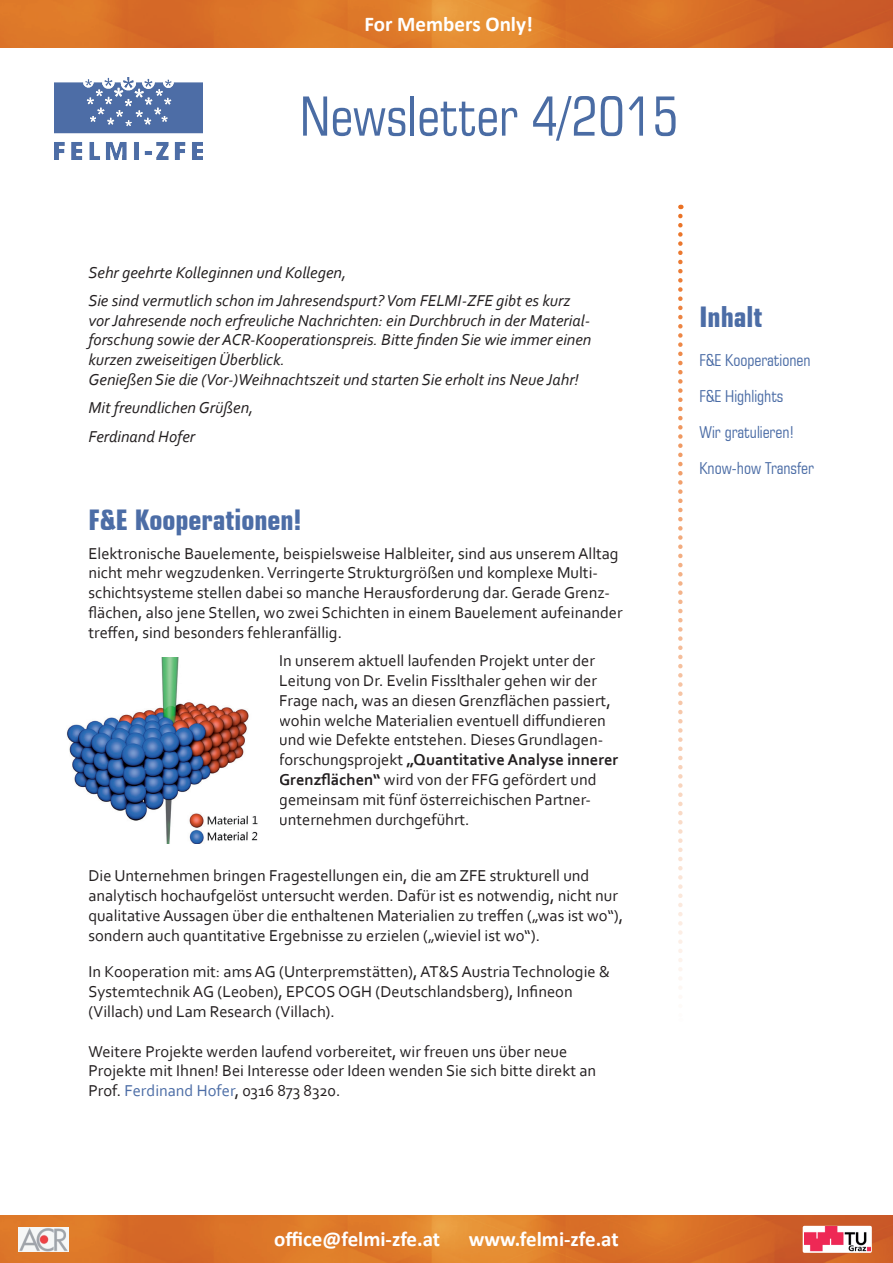
<style>
.page{position:relative;width:893px;height:1263px;background:#fff}
.page>*{position:absolute;margin:0;border:0;box-sizing:border-box;transform-origin:0 0}
.t1{font:condensed 54px "Square 721 BT";color:#4a6ca4}
.t2{font:700 condensed 28.5px "Square 721 BT";color:#4c6da6}
.t3{font:700 21px "Calibri";color:#fff}
.t4{font:16.5px/19.8px "Corbel";color:#231f20}
.t5{font:italic 16.5px/19.8px "Corbel";color:#231f20}
.t6{font:condensed 16.5px/36px "Square 721 BT";color:#4c6da6}
.s1{font-weight:700}
.s2{color:#4c6da6}
</style>
<div class="page">
<img style="left:0;top:0;width:893px;height:47px">
<img style="left:0;top:1215px;width:893px;height:48px">
<svg style="left:678px;top:216px;width:5px;height:773px"></svg>
<img style="left:69px;top:1227px;width:3px;height:24px">
<img style="left:54px;top:77px;width:149px;height:83px">
<svg style="left:807px;top:1230px;width:61px;height:19px"></svg>
<div style="left:803px;top:1226px;width:69px;height:27px;border:3px solid #fff"></div>
<img style="left:18px;top:1227px;width:51px;height:24px">
<img style="left:67px;top:658px;width:191px;height:186px">
<p class="t3" style="left:364px;top:11px;width:170px">For Members Only!</p>
<h1 class="t1" style="left:300px;top:84px;width:381px">Newsletter 4/2015</h1>
<p class="t5" style="left:88px;top:257px;width:483px;line-height:28.3px">Sehr geehrte Kolleginnen und Kollegen,<br>Sie sind vermutlich schon im Jahresendspurt? Vom FELMI-ZFE gibt es kurz</p>
<p class="t5" style="left:88px;top:310px;width:505px">vor Jahresende noch erfreuliche Nachrichten: ein Durchbruch in der Material&shy;forschung sowie der ACR-Kooperationspreis. Bitte finden Sie wie immer einen kurzen zweiseitigen Überblick.<br>Genießen Sie die (Vor-)Weihnachtszeit und starten Sie erholt ins Neue Jahr!</p>
<p class="t5" style="left:88px;top:393px;width:167px;line-height:28.3px">Mit freundlichen Grüßen,<br>Ferdinand Hofer</p>
<h2 class="t2" style="left:88px;top:503px;width:215px">F&amp;E Kooperationen!</h2>
<p class="t4" style="left:88px;top:543px;width:536px">Elektronische Bauelemente, beispielsweise Halbleiter, sind aus unserem Alltag nicht mehr wegzudenken. Verringerte Strukturgrößen und komplexe Multi&shy;schichtsysteme stellen dabei so manche Herausforderung dar. Gerade Grenz&shy;flächen, also jene Stellen, wo zwei Schichten in einem Bauelement aufeinander treffen, sind besonders fehleranfällig.</p>
<p class="t4" style="left:279px;top:650px;width:341px">In unserem aktuell laufenden Projekt unter der Leitung von Dr. Evelin Fisslthaler gehen wir der Frage nach, was an diesen Grenzflächen passiert, wohin welche Materialien eventuell diffundieren und wie Defekte entstehen. Dieses Grundlagen&shy;forschungsprojekt <span class="s1">„Quantitative Analyse innerer Grenzflächen“</span> wird von der FFG gefördert und gemeinsam mit fünf österreichischen Partner&shy;unternehmen durchgeführt.</p>
<p class="t4" style="left:88px;top:865px;width:536px">Die Unternehmen bringen Fragestellungen ein, die am ZFE strukturell und analytisch hochaufgelöst untersucht werden. Dafür ist es notwendig, nicht nur qualitative Aussagen über die enthaltenen Materialien zu treffen („was ist wo“), sondern auch quantitative Ergebnisse zu erzielen („wieviel ist wo“).</p>
<p class="t4" style="left:88px;top:961px;width:523px">In Kooperation mit: ams AG (Unterpremstätten), AT&amp;S Austria Technologie &amp;<br>Systemtechnik AG (Leoben), EPCOS OGH (Deutschlandsberg), Infineon (Villach) und Lam Research (Villach).</p>
<p class="t4" style="left:88px;top:1041px;width:509px">Weitere Projekte werden laufend vorbereitet, wir freuen uns über neue<br>Projekte mit Ihnen! Bei Interesse oder Ideen wenden Sie sich bitte direkt an<br>Prof. <span class="s2">Ferdinand Hofer</span>, 0316 873 8320.</p>
<h2 class="t2" style="left:699px;top:299px;width:65px">Inhalt</h2>
<p class="t6" style="left:699px;top:342px;width:116px">F&amp;E Kooperationen<br>F&amp;E Highlights<br>Wir gratulieren!<br>Know-how Transfer</p>
<p class="t3" style="left:286px;top:1225px;width:19px">f</p>
<p class="t3" style="left:274px;top:1225px;width:167px">office@felmi-zfe.at</p>
<p class="t3" style="left:469px;top:1225px;width:152px">www.felmi-zfe.at</p>
</div>
